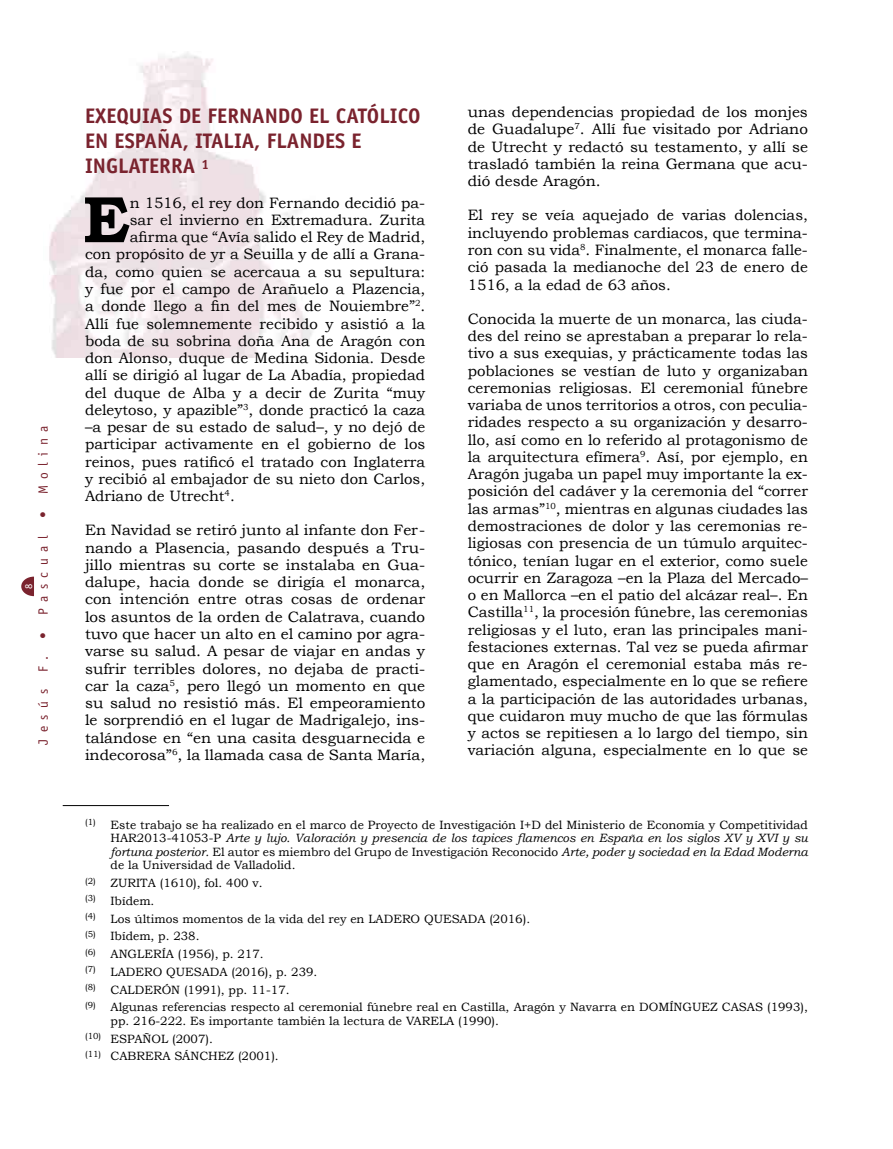
<style>
.page{position:relative;width:893px;height:1149px;background:#fff}
.page>*{position:absolute;margin:0;border:0;box-sizing:border-box;transform-origin:0 0}
.t1{font:700 65.7px "Bookman Old Style";color:#000}
.t2{font:700 21px/25.2px "Officina Sans";color:#7a232e}
.t3{font:15px/17.2px "Bookman Old Style";color:#000;text-align:justify}
.t4{font:13.5px "Officina Sans";letter-spacing:.49em;color:#7a232e}
.t5{font:12px/17.7px "Bookman Old Style";color:#000}
.t6{font:10.5px "Officina Sans";color:#fff}
.s1{font-style:italic}
</style>
<div class="page">
<svg style="left:21px;top:576px;width:13px;height:20px"></svg>
<img style="left:49px;top:52px;width:264px;height:305px">
<hr style="left:63px;top:805px;width:106px;height:1px;background:#000">
<p class="t4" style="left:35px;top:518px;width:94px;rotate:-90deg">• Molina</p>
<p class="t4" style="left:35px;top:615px;width:81px;rotate:-90deg">Pascual</p>
<p class="t6" style="left:23px;top:589px;width:7px;rotate:-90deg">8</p>
<p class="t4" style="left:35px;top:671px;width:41px;rotate:-90deg">F . •</p>
<p class="t4" style="left:35px;top:744px;width:57px;rotate:-90deg">Jesús</p>
<h2 class="t2" style="left:85px;top:103px;width:337px">EXEQUIAS DE FERNANDO EL CATÓLICO<br>EN ESPAÑA, ITALIA, FLANDES E<br>INGLATERRA <sup>1</sup></h2>
<h1 class="t1" style="left:83px;top:180px;width:49px">E</h1>
<p class="t3" style="left:130px;top:194px;width:297px">n 1516, el rey don Fernando decidió pa-</p>
<p class="t3" style="left:130px;top:211px;width:297px">sar el invierno en Extremadura. Zurita</p>
<p class="t3" style="left:130px;top:228px;width:297px">afirma que “Avía salido el Rey de Madrid,</p>
<p class="t3" style="left:85px;top:245px;width:342px">con propósito de yr a Seuilla y de allí a Grana-</p>
<p class="t3" style="left:85px;top:263px;width:342px">da, como quien se acercaua a su sepultura:</p>
<p class="t3" style="left:85px;top:280px;width:342px">y fue por el campo de Arañuelo a Plazencia,</p>
<p class="t3" style="left:85px;top:297px;width:342px">a donde llego a fin del mes de Nouiembre”<sup>2</sup>.</p>
<p class="t3" style="left:85px;top:314px;width:342px">Allí fue solemnemente recibido y asistió a la</p>
<p class="t3" style="left:85px;top:332px;width:342px">boda de su sobrina doña Ana de Aragón con</p>
<p class="t3" style="left:85px;top:349px;width:342px">don Alonso, duque de Medina Sidonia. Desde</p>
<p class="t3" style="left:85px;top:366px;width:342px">allí se dirigió al lugar de La Abadía, propiedad</p>
<p class="t3" style="left:85px;top:383px;width:342px">del duque de Alba y a decir de Zurita “muy</p>
<p class="t3" style="left:85px;top:401px;width:342px">deleytoso, y apazible”<sup>3</sup>, donde practicó la caza</p>
<p class="t3" style="left:85px;top:418px;width:342px">–a pesar de su estado de salud–, y no dejó de</p>
<p class="t3" style="left:85px;top:435px;width:342px">participar activamente en el gobierno de los</p>
<p class="t3" style="left:85px;top:452px;width:342px">reinos, pues ratificó el tratado con Inglaterra</p>
<p class="t3" style="left:85px;top:470px;width:342px">y recibió al embajador de su nieto don Carlos,</p>
<p class="t3" style="left:85px;top:487px;width:151px">Adriano de Utrecht<sup>4</sup>.</p>
<p class="t3" style="left:85px;top:521px;width:342px">En Navidad se retiró junto al infante don Fer&shy;nando a Plasencia, pasando después a Tru&shy;jillo mientras su corte se instalaba en Gua&shy;dalupe, hacia donde se dirigía el monarca, con intención entre otras cosas de ordenar los asuntos de la orden de Calatrava, cuando tuvo que hacer un alto en el camino por agra&shy;varse su salud. A pesar de viajar en andas y sufrir terribles dolores, no dejaba de practi&shy;car la caza<sup>5</sup>, pero llegó un momento en que su salud no resistió más. El empeoramiento le sorprendió en el lugar de Madrigalejo, ins&shy;talándose en “en una casita desguarnecida e indecorosa”<sup>6</sup>, la llamada casa de Santa María,</p>
<p class="t3" style="left:468px;top:103px;width:342px">unas dependencias propiedad de los monjes de Guadalupe<sup>7</sup>. Allí fue visitado por Adriano de Utrecht y redactó su testamento, y allí se trasladó también la reina Germana que acu&shy;dió desde Aragón.</p>
<p class="t3" style="left:468px;top:207px;width:342px">El rey se veía aquejado de varias dolencias, incluyendo problemas cardiacos, que termina&shy;ron con su vida<sup>8</sup>. Finalmente, el monarca falle&shy;ció pasada la medianoche del 23 de enero de 1516, a la edad de 63 años.</p>
<p class="t3" style="left:468px;top:310px;width:342px">Conocida la muerte de un monarca, las ciuda&shy;des del reino se aprestaban a preparar lo rela&shy;tivo a sus exequias, y prácticamente todas las poblaciones se vestían de luto y organizaban ceremonias religiosas. El ceremonial fúnebre variaba de unos territorios a otros, con peculia&shy;ridades respecto a su organización y desarro&shy;llo, así como en lo referido al protagonismo de la arquitectura efímera<sup>9</sup>. Así, por ejemplo, en Aragón jugaba un papel muy importante la ex&shy;posición del cadáver y la ceremonia del “correr las armas”<sup>10</sup>, mientras en algunas ciudades las demostraciones de dolor y las ceremonias re&shy;ligiosas con presencia de un túmulo arquitec&shy;tónico, tenían lugar en el exterior, como suele ocurrir en Zaragoza –en la Plaza del Mercado– o en Mallorca –en el patio del alcázar real–. En Castilla<sup>11</sup>, la procesión fúnebre, las ceremonias religiosas y el luto, eran las principales mani&shy;festaciones externas. Tal vez se pueda afirmar que en Aragón el ceremonial estaba más re&shy;glamentado, especialmente en lo que se refiere a la participación de las autoridades urbanas, que cuidaron muy mucho de que las fórmulas y actos se repitiesen a lo largo del tiempo, sin variación alguna, especialmente en lo que se</p>
<p class="t5" style="left:111px;top:817px;width:699px;line-height:13.5px;text-align:justify;text-indent:-26px"><sup>(1)</sup> Este trabajo se ha realizado en el marco de Proyecto de Investigación I+D del Ministerio de Economía y Competitividad HAR2013-41053-P <span class="s1">Arte y lujo. Valoración y presencia de los tapices flamencos en España en los siglos XV y XVI y su fortuna posterior.</span> El autor es miembro del Grupo de Investigación Reconocido <span class="s1">Arte, poder y sociedad en la Edad Moderna </span>de la Universidad de Valladolid.</p>
<p class="t5" style="left:85px;top:873px;width:724px"><sup>(2)</sup> ZURITA (1610), fol. 400 v.<br><sup>(3)</sup> Ibídem.<br><sup>(4)</sup> Los últimos momentos de la vida del rey en LADERO QUESADA (2016).<br><sup>(5)</sup> Ibídem, p. 238.<br><sup>(6)</sup> ANGLERÍA (1956), p. 217.<br><sup>(7)</sup> LADERO QUESADA (2016), p. 239.<br><sup>(8)</sup> CALDERÓN (1991), pp. 11-17.<br><sup>(9)</sup> Algunas referencias respecto al ceremonial fúnebre real en Castilla, Aragón y Navarra en DOMÍNGUEZ CASAS (1993),</p>
<p class="t5" style="left:85px;top:1011px;width:415px;text-indent:26px">pp. 216-222. Es importante también la lectura de VARELA (1990). <sup>(10)</sup> ESPAÑOL (2007).<br><sup>(11)</sup> CABRERA SÁNCHEZ (2001).</p>
</div>
